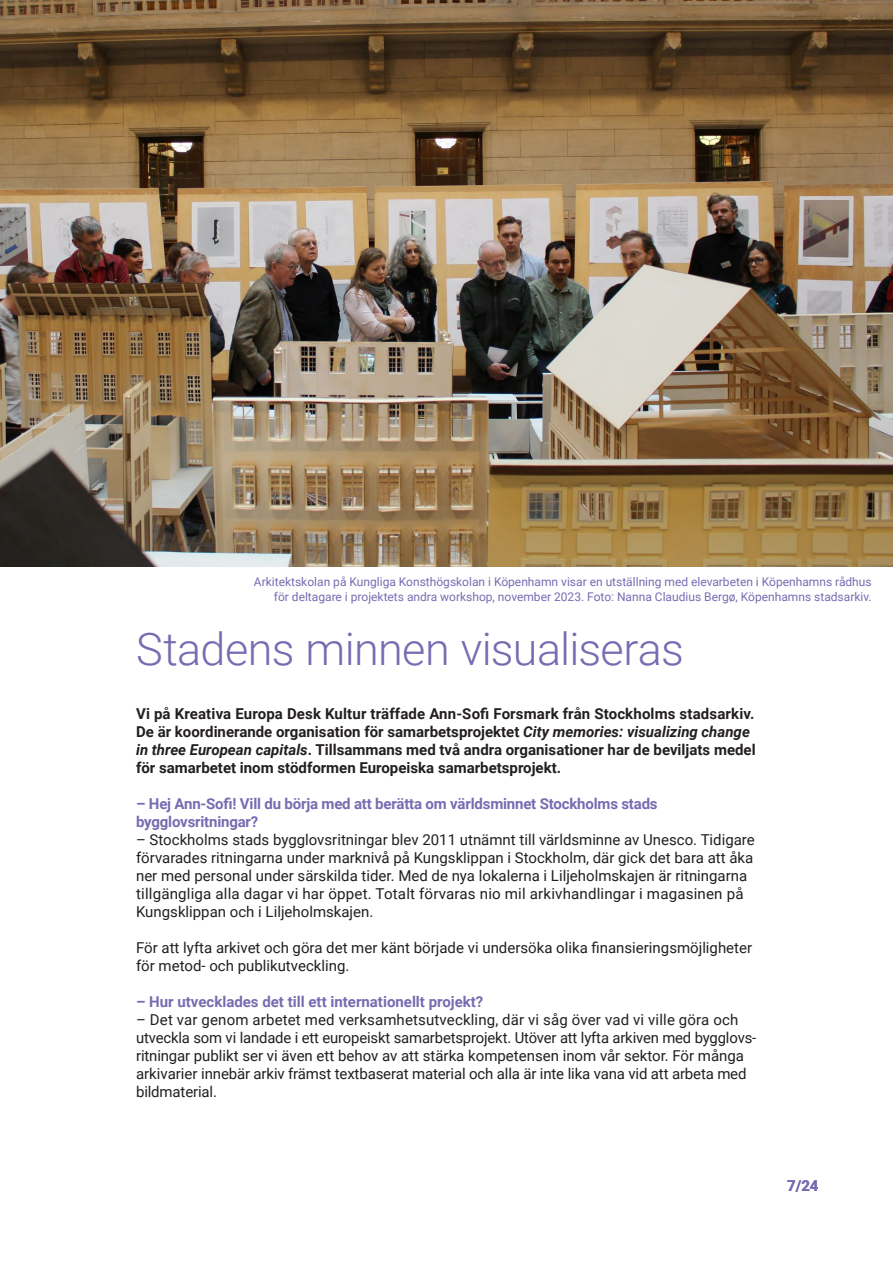
<style>
.page{position:relative;width:893px;height:1263px;background:#fff}
.page>*{position:absolute;margin:0;border:0;box-sizing:border-box;transform-origin:0 0}
.t1{font:300 45px "Roboto";letter-spacing:-.015em;color:#766cb1}
.t2{font:15px/18px "Roboto";color:#231f20}
.t3{font:700 15px/18px "Roboto";color:#231f20}
.t4{font:700 15px/18px "Roboto";letter-spacing:-.01em;color:#766cb1}
.t5{font:12px "Roboto";color:#766cb1}
.s1{font-style:italic}
</style>
<div class="page">
<img style="left:0;top:0;width:893px;height:567px">
<p class="t5" style="left:254px;top:573px;width:619px">Arkitektskolan på Kungliga Konsthögskolan i Köpenhamn visar en utställning med elevarbeten i Köpenhamns rådhus</p>
<p class="t5" style="left:274px;top:588px;width:599px">för deltagare i projektets andra workshop, november 2023. Foto: Nanna Claudius Bergø, Köpenhamns stadsarkiv.</p>
<h1 class="t1" style="left:136px;top:618px;width:549px">Stadens minnen visualiseras</h1>
<h5 class="t3" style="left:136px;top:704px;width:620px">Vi på Kreativa Europa Desk Kultur träffade Ann-Sofi Forsmark från Stockholms stadsarkiv.</h5>
<p class="t3" style="left:136px;top:722px;width:621px">De är koordinerande organisation för samarbetsprojektet <span class="s1">City memories: visualizing change in three European capitals</span>. Tillsammans med två andra organisationer har de beviljats medel för samarbetet inom stödformen Europeiska samarbetsprojekt.</p>
<p class="t4" style="left:136px;top:794px;width:523px">– Hej Ann-Sofi! Vill du börja med att berätta om världsminnet Stockholms stads bygglovsritningar?</p>
<p class="t2" style="left:136px;top:830px;width:620px">– Stockholms stads bygglovsritningar blev 2011 utnämnt till världsminne av Unesco. Tidigare</p>
<p class="t2" style="left:136px;top:848px;width:619px">förvarades ritningarna under marknivå på Kungsklippan i Stockholm, där gick det bara att åka ner med personal under särskilda tider. Med de nya lokalerna i Liljeholmskajen är ritningarna tillgängliga alla dagar vi har öppet. Totalt förvaras nio mil arkivhandlingar i magasinen på</p>
<p class="t2" style="left:136px;top:902px;width:239px">Kungsklippan och i Liljeholmskajen.</p>
<p class="t2" style="left:136px;top:938px;width:618px">För att lyfta arkivet och göra det mer känt började vi undersöka olika finansieringsmöjligheter</p>
<p class="t2" style="left:136px;top:956px;width:215px">för metod- och publikutveckling.</p>
<p class="t4" style="left:136px;top:992px;width:349px">– Hur utvecklades det till ett internationellt projekt?</p>
<p class="t2" style="left:136px;top:1010px;width:622px">– Det var genom arbetet med verksamhetsutveckling, där vi såg över vad vi ville göra och utveckla som vi landade i ett europeiskt samarbetsprojekt. Utöver att lyfta arkiven med bygglovs&shy;ritningar publikt ser vi även ett behov av att stärka kompetensen inom vår sektor. För många arkivarier innebär arkiv främst textbaserat material och alla är inte lika vana vid att arbeta med bildmaterial.</p>
<p class="t4" style="left:787px;top:1176px;width:33px">7/24</p>
</div>
